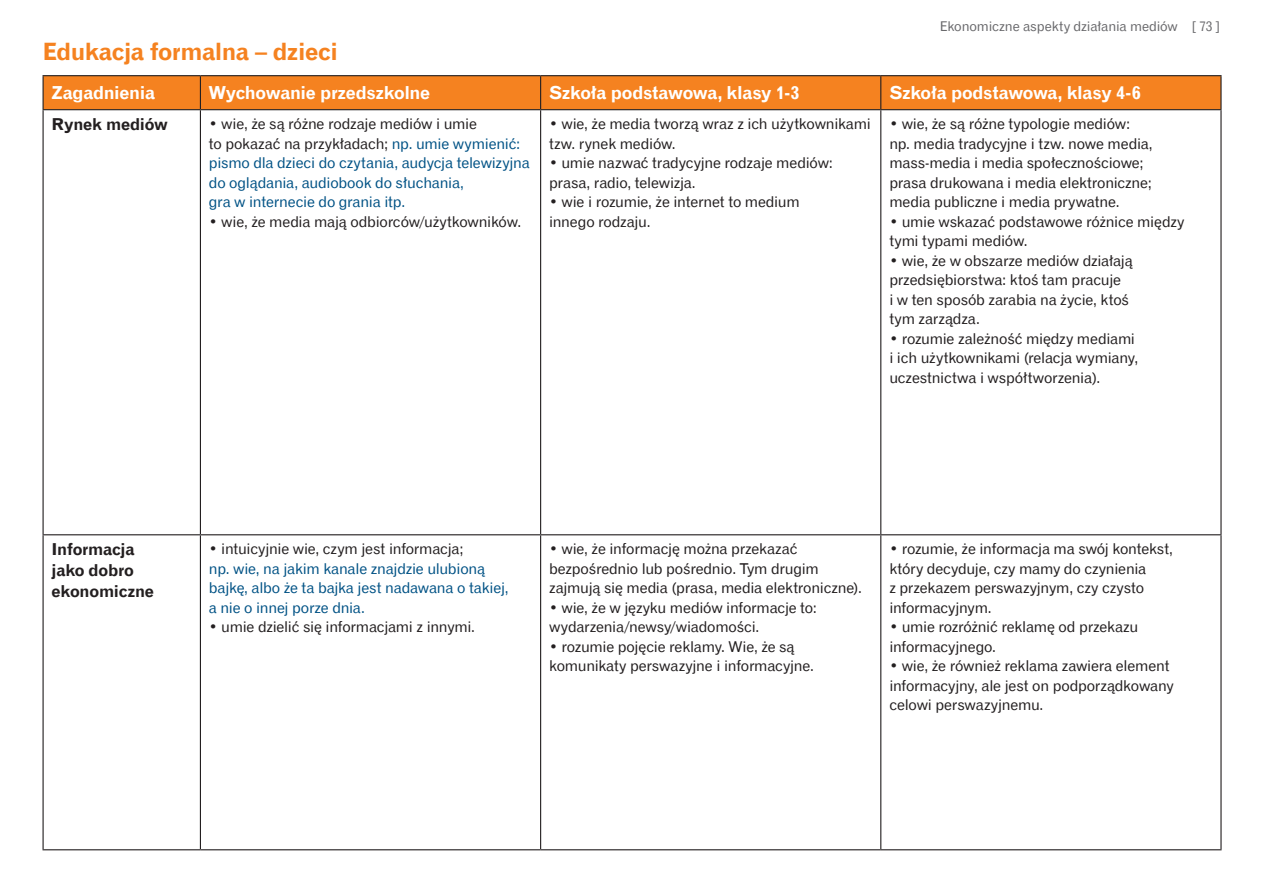
<style>
.page{position:relative;width:1263px;height:893px;background:#fff}
.page>*{position:absolute;margin:0;border:0;box-sizing:border-box;transform-origin:0 0}
.naglowek{font:24px "Gothic 720 EU Bold";letter-spacing:-.02em;color:#f58220}
._1_rzad{font:18px "Gothic 720 EU Bold";letter-spacing:-.02em;color:#fff}
._1_kolumna{font:16.5px/21px "Gothic 720 EU Bold";letter-spacing:-.015em;color:#231f20}
.txt1{font:15px/19.5px "Gothic 720 EU Normal";letter-spacing:-.015em;color:#231f20}
.txt1-2{font:15px/19.5px "Gothic 720 EU Normal";letter-spacing:-.015em;color:#005285}
.pagina{font:13.5px "Gothic 720 EU Normal";letter-spacing:-.01em;color:#69696c}
.txt1-3{font:13.5px "Gothic 720 EU Normal";color:#69696c}
.s1{color:#231f20}
</style>
<div class="page">
<div style="left:44px;top:76px;width:1176px;height:33px;background:#f58220"></div>
<hr style="left:43px;top:109px;width:157px;height:1px;background:#231f20">
<hr style="left:43px;top:110px;width:1px;height:424px;background:#231f20">
<hr style="left:200px;top:109px;width:341px;height:1px;background:#231f20">
<hr style="left:200px;top:110px;width:1px;height:424px;background:#231f20">
<hr style="left:541px;top:109px;width:340px;height:1px;background:#231f20">
<hr style="left:540px;top:110px;width:1px;height:424px;background:#231f20">
<hr style="left:881px;top:109px;width:340px;height:1px;background:#231f20">
<hr style="left:880px;top:110px;width:1px;height:424px;background:#231f20">
<hr style="left:1220px;top:110px;width:1px;height:424px;background:#231f20">
<hr style="left:43px;top:534px;width:157px;height:1px;background:#231f20">
<hr style="left:43px;top:535px;width:1px;height:314px;background:#231f20">
<hr style="left:200px;top:534px;width:341px;height:1px;background:#231f20">
<hr style="left:200px;top:535px;width:1px;height:314px;background:#231f20">
<hr style="left:541px;top:534px;width:340px;height:1px;background:#231f20">
<hr style="left:540px;top:535px;width:1px;height:314px;background:#231f20">
<hr style="left:881px;top:534px;width:340px;height:1px;background:#231f20">
<hr style="left:880px;top:535px;width:1px;height:314px;background:#231f20">
<hr style="left:1220px;top:535px;width:1px;height:314px;background:#231f20">
<hr style="left:43px;top:849px;width:157px;height:1px;background:#231f20">
<hr style="left:200px;top:849px;width:341px;height:1px;background:#231f20">
<hr style="left:541px;top:849px;width:340px;height:1px;background:#231f20">
<hr style="left:881px;top:849px;width:340px;height:1px;background:#231f20">
<hr style="left:43px;top:75px;width:157px;height:1px;background:#231f20">
<hr style="left:43px;top:76px;width:1px;height:33px;background:#231f20">
<hr style="left:200px;top:75px;width:341px;height:1px;background:#231f20">
<hr style="left:200px;top:76px;width:1px;height:33px;background:#231f20">
<hr style="left:541px;top:75px;width:340px;height:1px;background:#231f20">
<hr style="left:540px;top:76px;width:1px;height:33px;background:#231f20">
<hr style="left:881px;top:75px;width:340px;height:1px;background:#231f20">
<hr style="left:880px;top:76px;width:1px;height:33px;background:#231f20">
<hr style="left:1220px;top:76px;width:1px;height:33px;background:#231f20">
<p class="pagina" style="left:940px;top:18px;width:240px">Ekonomiczne aspekty działania mediów</p>
<p class="txt1-3" style="left:1191px;top:18px;width:30px">[ 73 ]</p>
<p class="naglowek" style="left:43px;top:36px;width:297px">Edukacja formalna – dzieci</p>
<p class="_1_rzad" style="left:52px;top:82px;width:105px">Zagadnienia</p>
<p class="_1_rzad" style="left:209px;top:82px;width:223px">Wychowanie przedszkolne</p>
<p class="_1_rzad" style="left:549px;top:82px;width:252px">Szkoła podstawowa, klasy 1-3</p>
<p class="_1_rzad" style="left:889px;top:82px;width:253px">Szkoła podstawowa, klasy 4-6</p>
<p class="_1_kolumna" style="left:52px;top:115px;width:118px">Rynek mediów</p>
<p class="txt1-2" style="left:209px;top:114px;width:322px"><span class="s1">• wie, że są różne rodzaje mediów i umie<br>to pokazać na przykładach;</span> np. umie wymienić: pismo dla dzieci do czytania, audycja telewizyjna do oglądania, audiobook do słuchania,<br>gra w internecie do grania itp.</p>
<p class="txt1" style="left:209px;top:212px;width:314px">• wie, że media mają odbiorców/użytkowników.</p>
<p class="txt1" style="left:549px;top:114px;width:323px">• wie, że media tworzą wraz z ich użytkownikami tzw. rynek mediów.</p>
<p class="txt1" style="left:549px;top:153px;width:285px">• umie nazwać tradycyjne rodzaje mediów: prasa, radio, telewizja.</p>
<p class="txt1" style="left:549px;top:192px;width:252px">• wie i rozumie, że internet to medium innego rodzaju.</p>
<p class="txt1" style="left:889px;top:114px;width:265px">• wie, że są różne typologie mediów: np. media tradycyjne i tzw. nowe media, mass-media i media społecznościowe; prasa drukowana i media elektroniczne; media publiczne i media prywatne.</p>
<p class="txt1" style="left:889px;top:212px;width:297px">• umie wskazać podstawowe różnice między tymi typami mediów.</p>
<p class="txt1" style="left:889px;top:251px;width:245px">• wie, że w obszarze mediów działają przedsiębiorstwa: ktoś tam pracuje<br>i w ten sposób zarabia na życie, ktoś tym zarządza.</p>
<p class="txt1" style="left:889px;top:329px;width:250px">• rozumie zależność między mediami i ich użytkownikami (relacja wymiany, uczestnictwa i współtworzenia).</p>
<p class="_1_kolumna" style="left:52px;top:540px;width:104px">Informacja jako dobro ekonomiczne</p>
<p class="txt1-2" style="left:209px;top:540px;width:301px"><span class="s1">• intuicyjnie wie, czym jest informacja;<br></span>np. wie, na jakim kanale znajdzie ulubioną bajkę, albo że ta bajka jest nadawana o takiej, a nie o innej porze dnia.</p>
<p class="txt1" style="left:209px;top:618px;width:268px">• umie dzielić się informacjami z innymi.</p>
<p class="txt1" style="left:549px;top:540px;width:314px">• wie, że informację można przekazać bezpośrednio lub pośrednio. Tym drugim zajmują się media (prasa, media elektroniczne).</p>
<p class="txt1" style="left:549px;top:598px;width:269px">• wie, że w języku mediów informacje to: wydarzenia/newsy/wiadomości.</p>
<p class="txt1" style="left:549px;top:637px;width:266px">• rozumie pojęcie reklamy. Wie, że są komunikaty perswazyjne i informacyjne.</p>
<p class="txt1" style="left:889px;top:540px;width:285px">• rozumie, że informacja ma swój kontekst, który decyduje, czy mamy do czynienia<br>z przekazem perswazyjnym, czy czysto informacyjnym.</p>
<p class="txt1" style="left:889px;top:618px;width:250px">• umie rozróżnić reklamę od przekazu informacyjnego.</p>
<p class="txt1" style="left:889px;top:657px;width:286px">• wie, że również reklama zawiera element informacyjny, ale jest on podporządkowany celowi perswazyjnemu.</p>
</div>
